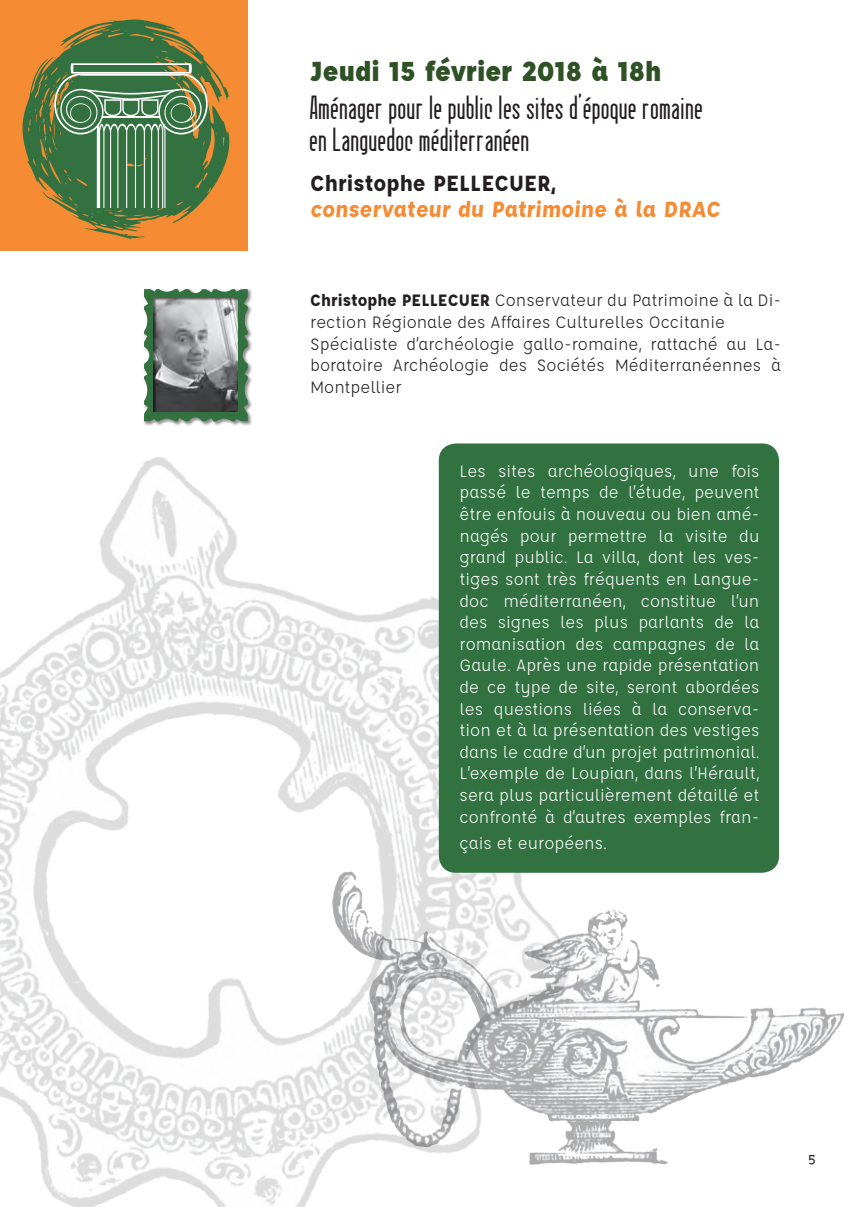
<style>
.page{position:relative;width:848px;height:1207px;background:#fff}
.page>*{position:absolute;margin:0;border:0;box-sizing:border-box;transform-origin:0 0}
.t1{font:30px/32px "Berlin Email 2";color:#231f20}
.t2{font:900 30px "Affogato";color:#2e5125}
.t3{font:700 24px "Affogato";color:#f58b32}
.t4{font:700 24px "Affogato";color:#231f20}
.t5{font:18px/21.6px "Affogato";color:#fff;text-align:justify}
.t6{font:18px/21.6px "Affogato";color:#231f20}
.t7{font:14px "Base Twelve Serif";color:#231f20}
.s1{font-weight:700}
</style>
<div class="page">
<img style="left:0;top:457px;width:300px;height:750px">
<div style="left:0;top:0;width:248px;height:250px;background:#f58b32"></div>
<svg style="left:22px;top:19px;width:208px;height:220px"></svg>
<svg style="left:54px;top:63px;width:154px;height:145px;background:#5b895d"></svg>
<hr style="left:102px;top:116px;width:58px;height:1px;background:#fff">
<div style="left:438px;top:443px;width:340px;height:430px;background:#327241;border-radius:17px"></div>
<div style="left:143px;top:288px;width:109px;height:138px;background:#231f20;opacity:.5"></div>
<svg style="left:144px;top:289px;width:104px;height:132px;background:#53855d"></svg>
<div style="left:152px;top:296px;width:88px;height:116px;background:#231f20;opacity:.65"></div>
<img style="left:252px;top:596px;width:593px;height:611px">
<h1 class="t2" style="left:310px;top:52px;width:353px">Jeudi 15 février 2018 à 18h</h1>
<h1 class="t1" style="left:310px;top:91px;width:395px">Aménager pour le public les sites d’époque romaine en Languedoc méditerranéen</h1>
<h2 class="t4" style="left:310px;top:168px;width:247px">Christophe PELLECUER,</h2>
<h2 class="t3" style="left:310px;top:194px;width:414px">conservateur du Patrimoine à la DRAC</h2>
<p class="t6" style="left:310px;top:289px;width:472px"><span class="s1">Christophe PELLECUER</span> Conservateur du Patrimoine à la Di&shy;rection Régionale des Affaires Culturelles Occitanie Spécialiste d’archéologie gallo-romaine, rattaché au La&shy;boratoire Archéologie des Sociétés Méditerranéennes à Montpellier</p>
<p class="t5" style="left:459px;top:460px;width:301px">Les sites archéologiques, une fois passé le temps de l’étude, peuvent être enfouis à nouveau ou bien amé&shy;nagés pour permettre la visite du grand public. La villa, dont les ves&shy;tiges sont très fréquents en Langue&shy;doc méditerranéen, constitue l’un des signes les plus parlants de la romanisation des campagnes de la Gaule. Après une rapide présentation de ce type de site, seront abordées les questions liées à la conserva&shy;tion et à la présentation des vestiges dans le cadre d’un projet patrimonial.<br>L’exemple de Loupian, dans l’Hérault, sera plus particulièrement détaillé et confronté à d’autres exemples fran-</p>
<p class="t5" style="left:459px;top:832px;width:149px">çais et européens.</p>
<p class="t7" style="left:807px;top:1149px;width:10px">5</p>
</div>
